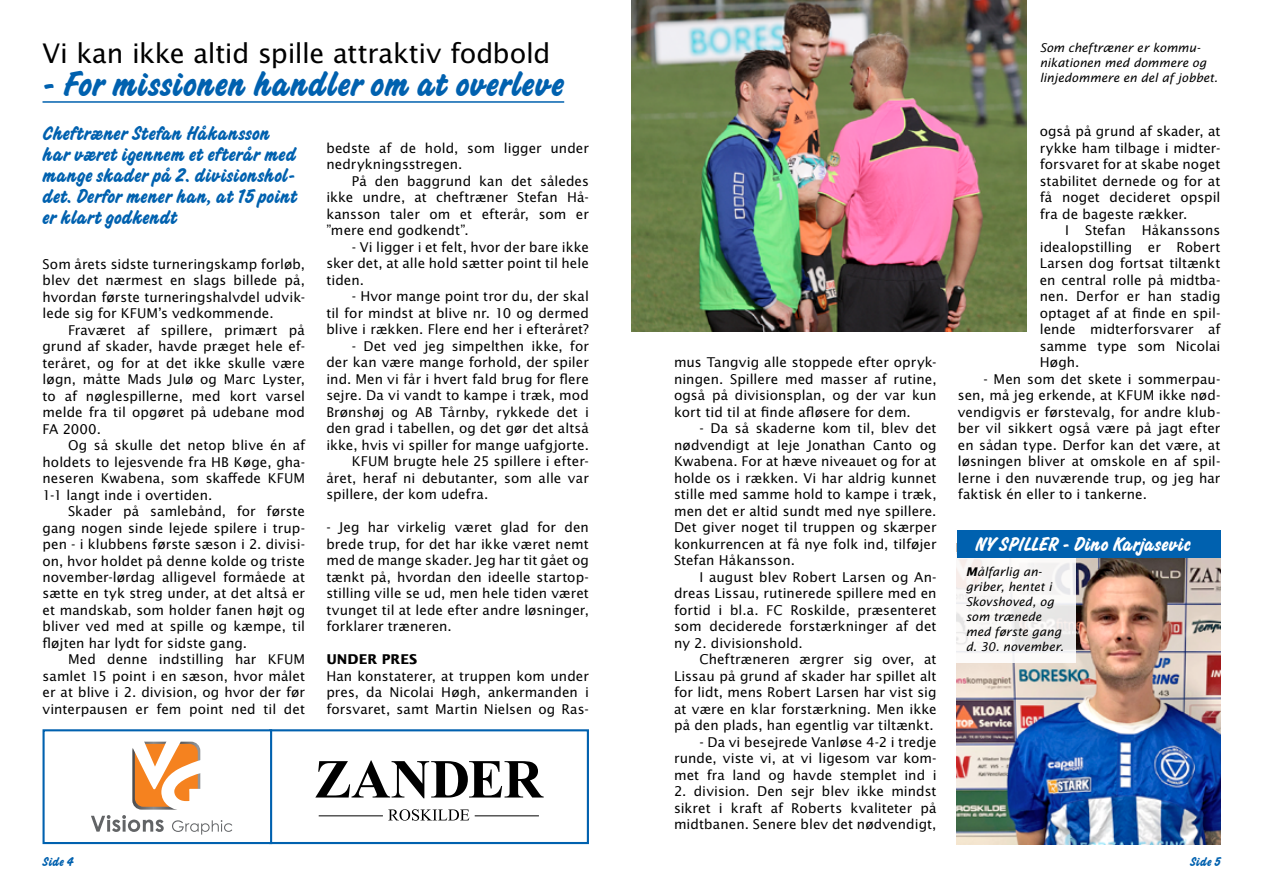
<style>
.page{position:relative;width:1263px;height:893px;background:#fff}
.page>*{position:absolute;margin:0;border:0;box-sizing:border-box;transform-origin:0 0}
.t1{font:37.5px "Challenge Bold Plain";color:#0061af}
.t2{font:27px "Lucida Sans Std";letter-spacing:-.01em;color:#000}
.t3{font:21px/21px "Challenge Bold Plain";color:#0061af}
.t4{font:21px "Challenge Bold Plain";letter-spacing:-.005em;color:#fff}
.t5{font:13.5px/16.5px "Lucida Sans Std";letter-spacing:.005em;color:#000;text-align:justify}
.t6{font:13.5px "Challenge Bold Plain";letter-spacing:.01em;color:#0061af}
.t7{font:700 13.5px "Lucida Sans Std";color:#000}
.t8{font:italic 12px/15px "Lucida Sans Std";color:#000}
.s1{font-weight:700}
</style>
<div class="page">
<svg style="left:315px;top:760px;width:229px;height:38px"></svg>
<svg style="left:388px;top:809px;width:81px;height:12px"></svg>
<hr style="left:319px;top:815px;width:64px;height:1px;background:#000">
<hr style="left:475px;top:815px;width:64px;height:1px;background:#000">
<div style="left:269px;top:729px;width:320px;height:115px;border:2px solid #0061af"></div>
<hr style="left:43px;top:101px;width:521px;height:2px;background:#0061af">
<img style="left:631px;top:0;width:396px;height:332px">
<svg style="left:91px;top:741px;width:141px;height:94px"></svg>
<div style="left:43px;top:729px;width:229px;height:115px;border:2px solid #0061af"></div>
<img style="left:957px;top:557px;width:263px;height:287px">
<svg style="left:957px;top:557px;width:119px;height:105px;fill:#f8f7f6"></svg>
<div style="left:957px;top:530px;width:263px;height:27px;background:#0061af"></div>
<h2 class="t2" style="left:43px;top:38px;width:509px">Vi kan ikke altid spille attraktiv fodbold</h2>
<h1 class="t1" style="left:43px;top:61px;width:523px">- For missionen handler om at overleve</h1>
<h3 class="t3" style="left:43px;top:122px;width:257px">Cheftræner Stefan Håkansson har været igennem et efterår med mange skader på 2. divisionshol&shy;det. Derfor mener han, at 15 point er klart godkendt</h3>
<p class="t5" style="left:43px;top:256px;width:264px">Som årets sidste turneringskamp forløb, blev det nærmest en slags billede på, hvordan første turneringshalvdel udvik&shy;lede sig for KFUM’s vedkommende.</p>
<p class="t5" style="left:43px;top:322px;width:264px;text-indent:26px">Fraværet af spillere, primært på grund af skader, havde præget hele ef&shy;teråret, og for at det ikke skulle være løgn, måtte Mads Julø og Marc Lyster, to af nøglespillerne, med kort varsel melde fra til opgøret på udebane mod FA 2000.</p>
<p class="t5" style="left:43px;top:437px;width:264px;text-indent:26px">Og så skulle det netop blive én af holdets to lejesvende fra HB Køge, gha&shy;neseren Kwabena, som skaffede KFUM 1-1 langt inde i overtiden.</p>
<p class="t5" style="left:43px;top:503px;width:264px;text-indent:26px">Skader på samlebånd, for første gang nogen sinde lejede spilere i trup&shy;pen - i klubbens første sæson i 2. divisi&shy;on, hvor holdet på denne kolde og triste november-lørdag alligevel formåede at sætte en tyk streg under, at det altså er et mandskab, som holder fanen højt og bliver ved med at spille og kæmpe, til fløjten har lydt for sidste gang.</p>
<p class="t5" style="left:43px;top:652px;width:264px;text-indent:26px">Med denne indstilling har KFUM samlet 15 point i en sæson, hvor målet er at blive i 2. division, og hvor der før vinterpausen er fem point ned til det</p>
<p class="t5" style="left:326px;top:140px;width:264px">bedste af de hold, som ligger under nedrykningsstregen.</p>
<p class="t5" style="left:326px;top:173px;width:264px;text-indent:26px">På den baggrund kan det således ikke undre, at cheftræner Stefan Hå&shy;kansson taler om et efterår, som er ”mere end godkendt”.</p>
<p class="t5" style="left:326px;top:239px;width:264px;text-indent:26px">- Vi ligger i et felt, hvor der bare ikke sker det, at alle hold sætter point til hele tiden.</p>
<p class="t5" style="left:326px;top:289px;width:264px;text-indent:26px">- Hvor mange point tror du, der skal til for mindst at blive nr. 10 og dermed blive i rækken. Flere end her i efteråret?</p>
<p class="t5" style="left:352px;top:338px;width:238px">- Det ved jeg simpelthen ikke, for</p>
<p class="t5" style="left:326px;top:354px;width:264px">der kan være mange forhold, der spiler</p>
<p class="t5" style="left:326px;top:371px;width:264px">ind. Men vi får i hvert fald brug for flere</p>
<p class="t5" style="left:326px;top:387px;width:264px">sejre. Da vi vandt to kampe i træk, mod</p>
<p class="t5" style="left:326px;top:404px;width:264px">Brønshøj og AB Tårnby, rykkede det i</p>
<p class="t5" style="left:326px;top:420px;width:264px">den grad i tabellen, og det gør det altså</p>
<p class="t5" style="left:326px;top:437px;width:264px">ikke, hvis vi spiller for mange uafgjorte.</p>
<p class="t5" style="left:352px;top:453px;width:239px">KFUM brugte hele 25 spillere i efter-</p>
<p class="t5" style="left:326px;top:470px;width:264px">året, heraf ni debutanter, som alle var</p>
<p class="t5" style="left:326px;top:486px;width:163px">spillere, der kom udefra.</p>
<p class="t5" style="left:326px;top:519px;width:264px">- Jeg har virkelig været glad for den brede trup, for det har ikke været nemt med de mange skader. Jeg har tit gået og tænkt på, hvordan den ideelle startop&shy;stilling ville se ud, men hele tiden været tvunget til at lede efter andre løsninger, forklarer træneren.</p>
<p class="t7" style="left:326px;top:652px;width:92px">UNDER PRES</p>
<p class="t5" style="left:326px;top:668px;width:264px">Han konstaterer, at truppen kom under pres, da Nicolai Høgh, ankermanden i forsvaret, samt Martin Nielsen og Ras-</p>
<p class="t5" style="left:674px;top:354px;width:264px">mus Tangvig alle stoppede efter opryk&shy;ningen. Spillere med masser af rutine, også på divisionsplan, og der var kun kort tid til at finde afløsere for dem.</p>
<p class="t5" style="left:674px;top:420px;width:264px;text-indent:26px">- Da så skaderne kom til, blev det nødvendigt at leje Jonathan Canto og Kwabena. For at hæve niveauet og for at holde os i rækken. Vi har aldrig kunnet stille med samme hold to kampe i træk, men det er altid sundt med nye spillere.<br>Det giver noget til truppen og skærper konkurrencen at få nye folk ind, tilføjer Stefan Håkansson.</p>
<p class="t5" style="left:674px;top:569px;width:264px;text-indent:26px">I august blev Robert Larsen og An&shy;dreas Lissau, rutinerede spillere med en fortid i bl.a. FC Roskilde, præsenteret som deciderede forstærkninger af det ny 2. divisionshold.</p>
<p class="t5" style="left:674px;top:651px;width:264px;text-indent:26px">Cheftræneren ærgrer sig over, at Lissau på grund af skader har spillet alt for lidt, mens Robert Larsen har vist sig at være en klar forstærkning. Men ikke på den plads, han egentlig var tiltænkt.</p>
<p class="t5" style="left:674px;top:734px;width:264px;text-indent:26px">- Da vi besejrede Vanløse 4-2 i tredje runde, viste vi, at vi ligesom var kom&shy;met fra land og havde stemplet ind i</p>
<p class="t5" style="left:674px;top:783px;width:264px">2. division. Den sejr blev ikke mindst sikret i kraft af Roberts kvaliteter på midtbanen. Senere blev det nødvendigt,</p>
<p class="t8" style="left:1040px;top:40px;width:179px">Som cheftræner er kommu&shy;nikationen med dommere og linjedommere en del af jobbet.</p>
<p class="t5" style="left:1040px;top:123px;width:182px">også på grund af skader, at rykke ham tilbage i midter&shy;forsvaret for at skabe noget stabilitet dernede og for at få noget decideret opspil fra de bageste rækker.</p>
<p class="t5" style="left:1040px;top:222px;width:182px;text-indent:26px">I Stefan Håkanssons idealopstilling er Robert Larsen dog fortsat tiltænkt en central rolle på midtba&shy;nen. Derfor er han stadig optaget af at finde en spil&shy;lende midterforsvarer af samme type som Nicolai Høgh.</p>
<p class="t5" style="left:958px;top:371px;width:264px;text-indent:26px">- Men som det skete i sommerpau&shy;sen, må jeg erkende, at KFUM ikke nød&shy;vendigvis er førstevalg, for andre klub&shy;ber vil sikkert også være på jagt efter en sådan type. Derfor kan det være, at løsningen bliver at omskole en af spil&shy;lerne i den nuværende trup, og jeg har faktisk én eller to i tankerne.</p>
<h3 class="t4" style="left:975px;top:531px;width:217px">NY SPILLER - Dino Karjasevic</h3>
<p class="t8" style="left:966px;top:564px;width:99px"><span class="s1">M</span>ålfarlig an&shy;griber, hentet i<br>Skovshoved, og som trænede med første gang d. 30. november.</p>
<p class="t6" style="left:43px;top:853px;width:33px">Side 4</p>
<p class="t6" style="left:1190px;top:853px;width:32px">Side 5</p>
</div>
